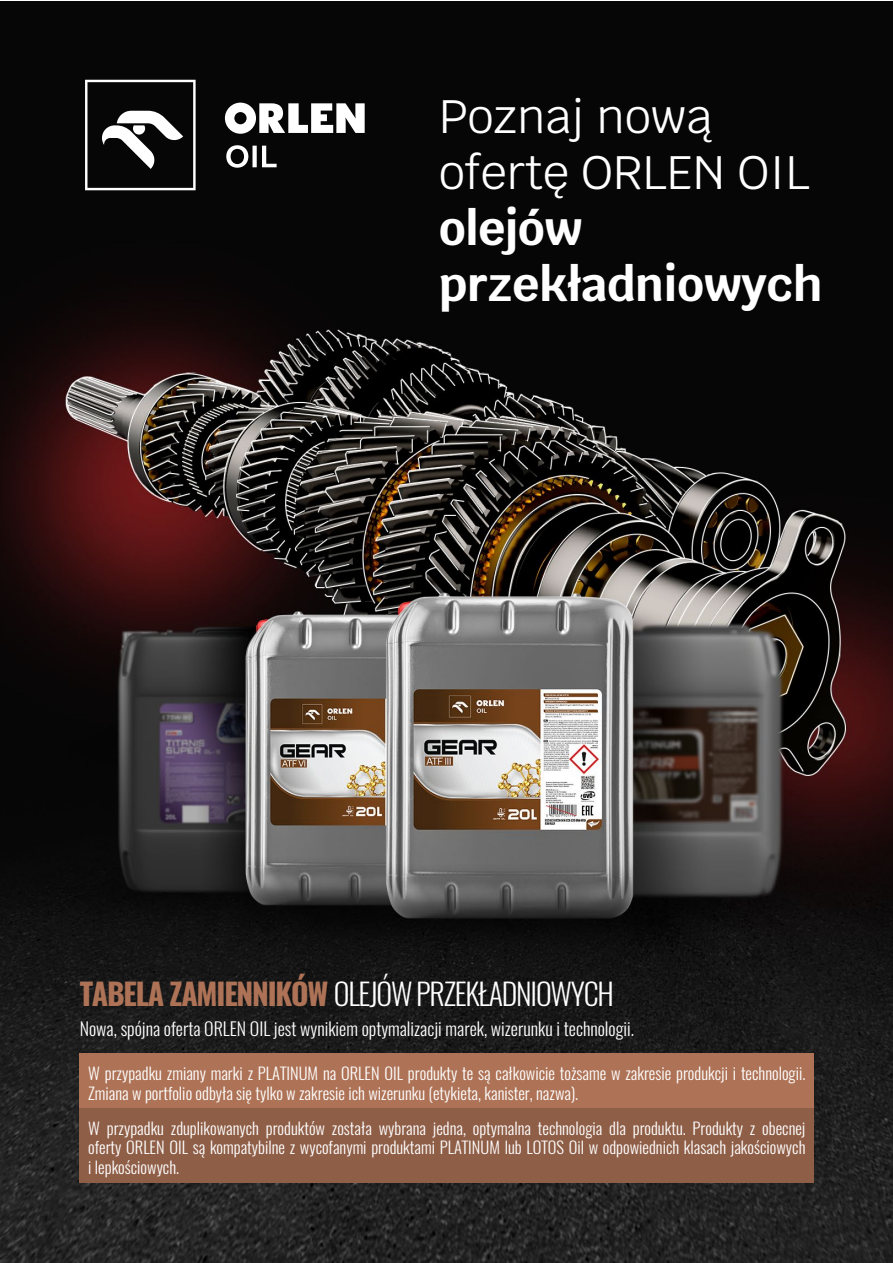
<style>
.page{position:relative;width:893px;height:1263px;background:#fff}
.page>*{position:absolute;margin:0;border:0;box-sizing:border-box;transform-origin:0 0}
.t1{font:46.8px/56.2px "Krub";color:#fff}
.t2{font:700 46.8px "Krub";color:#fff}
.t3{font:300 30px "Oswald";letter-spacing:-.04em;color:#fff}
.t4{font:300 18px "Oswald";color:#fff}
.t5{font:300 16.5px/19.8px "Oswald";color:#fff}
.s1{font-weight:700;color:#ae7357}
</style>
<div class="page">
<img style="left:0;top:1px;width:893px;height:1262px">
<svg style="left:85px;top:80px;width:111px;height:110px"></svg>
<svg style="left:226px;top:145px;width:51px;height:23px"></svg>
<svg style="left:225px;top:103px;width:140px;height:31px"></svg>
<div style="left:80px;top:1053px;width:734px;height:55px;background:#ae7357"></div>
<div style="left:80px;top:1108px;width:734px;height:75px;background:#8f5e47"></div>
<p class="t1" style="left:439px;top:88px;width:372px">Poznaj nową ofertę ORLEN OIL</p>
<p class="t2" style="left:439px;top:202px;width:145px">olejów</p>
<p class="t2" style="left:439px;top:258px;width:386px">przekładniowych</p>
<p class="t3" style="left:80px;top:974px;width:536px"><span class="s1">TABELA ZAMIENNIKÓW</span> OLEJÓW PRZEKŁADNIOWYCH</p>
<p class="t4" style="left:80px;top:1017px;width:556px">Nowa, spójna oferta ORLEN OIL jest wynikiem optymalizacji marek, wizerunku i technologii.</p>
<p class="t5" style="left:88px;top:1063px;width:719px">W przypadku zmiany marki z PLATINUM na ORLEN OIL produkty te są całkowicie tożsame w zakresie produkcji i technologii.<br>Zmiana w portfolio odbyła się tylko w zakresie ich wizerunku (etykieta, kanister, nazwa).</p>
<p class="t5" style="left:88px;top:1118px;width:719px;text-align:justify">W przypadku zduplikowanych produktów została wybrana jedna, optymalna technologia dla produktu. Produkty z obecnej oferty ORLEN OIL są kompatybilne z wycofanymi produktami PLATINUM lub LOTOS Oil w odpowiednich klasach jakościowych i lepkościowych.</p>
</div>
